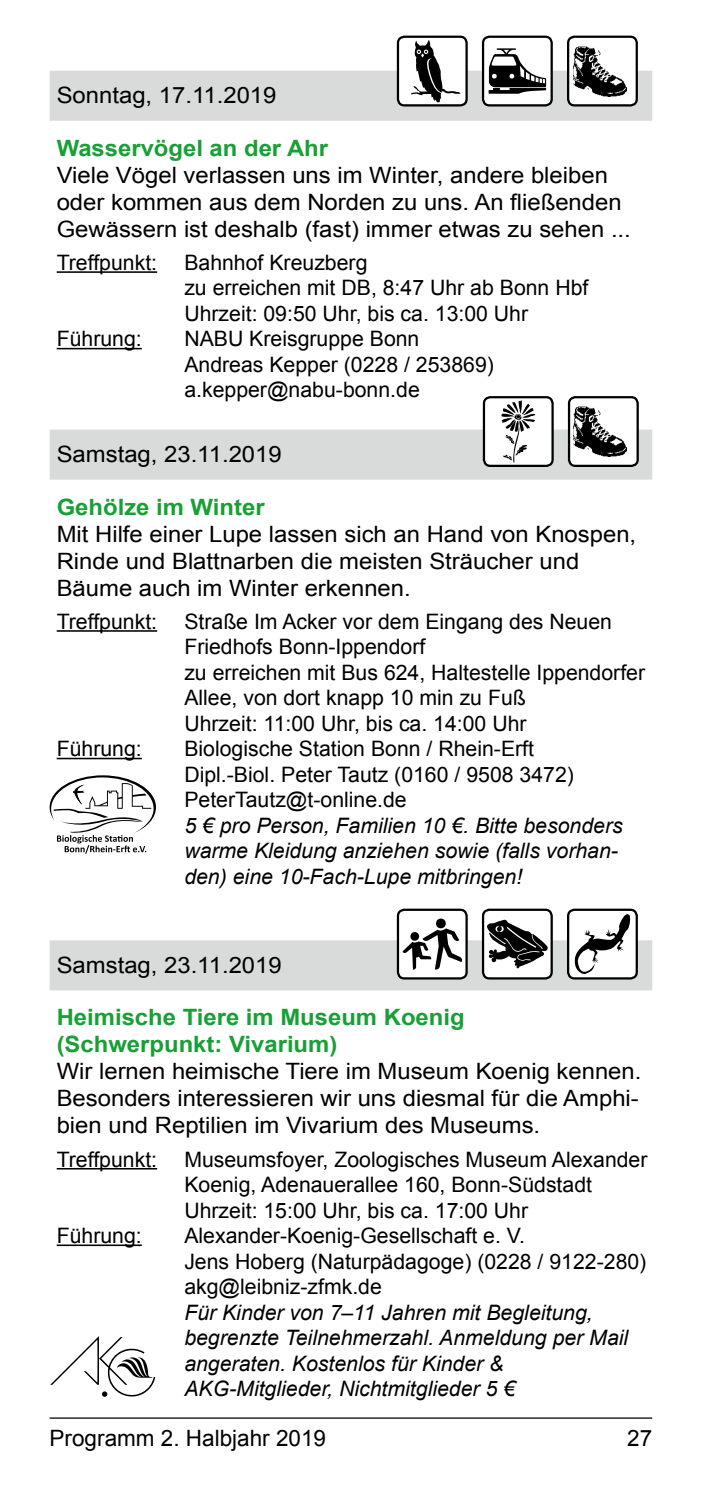
<style>
.page{position:relative;width:709px;height:1489px;background:#fff}
.page>*{position:absolute;margin:0;border:0;box-sizing:border-box;transform-origin:0 0}
.t1{font:22.5px/27px "Arial";color:#000;scale:1.06 1}
.t2{font:700 22.5px/27px "Arial";color:#18a036;scale:1.06 1}
.t3{font:22.5px "Arial";color:#000}
.t4{font:21.25px/25.5px "Arial";color:#000}
.t5{font:italic 21.25px/25.5px "Arial";color:#000}
</style>
<div class="page">
<hr style="left:50px;top:1417px;width:602px;height:1px;background:#000">
<div style="left:50px;top:71px;width:602px;height:50px;background:#d9dada"></div>
<hr style="left:57px;top:271px;width:100px;height:2px;background:#000">
<hr style="left:57px;top:348px;width:85px;height:1px;background:#000">
<div style="left:398px;top:37px;width:68px;height:68px;background:#fff;border-radius:6px"></div>
<div style="left:397px;top:36px;width:71px;height:70px;border:2px solid #000;border-radius:6px"></div>
<svg style="left:411px;top:40px;width:49px;height:62px"></svg>
<div style="left:483px;top:37px;width:68px;height:68px;background:#fff;border-radius:6px"></div>
<div style="left:482px;top:36px;width:71px;height:70px;border:2px solid #000;border-radius:6px"></div>
<svg style="left:488px;top:48px;width:58px;height:46px"></svg>
<div style="left:568px;top:37px;width:68px;height:68px;background:#fff;border-radius:6px"></div>
<div style="left:567px;top:36px;width:71px;height:70px;border:2px solid #000;border-radius:6px"></div>
<img style="left:574px;top:46px;width:52px;height:50px">
<div style="left:50px;top:940px;width:602px;height:50px;background:#d9dada"></div>
<hr style="left:57px;top:1167px;width:100px;height:2px;background:#000">
<hr style="left:57px;top:1244px;width:85px;height:1px;background:#000">
<div style="left:398px;top:909px;width:68px;height:69px;background:#fff;border-radius:6px"></div>
<div style="left:397px;top:908px;width:71px;height:71px;border:2px solid #000;border-radius:6px"></div>
<svg style="left:402px;top:918px;width:60px;height:51px"></svg>
<div style="left:483px;top:909px;width:68px;height:69px;background:#fff;border-radius:6px"></div>
<div style="left:482px;top:908px;width:71px;height:71px;border:2px solid #000;border-radius:6px"></div>
<svg style="left:487px;top:919px;width:61px;height:49px"></svg>
<div style="left:568px;top:909px;width:68px;height:69px;background:#fff;border-radius:6px"></div>
<div style="left:567px;top:908px;width:71px;height:71px;border:2px solid #000;border-radius:6px"></div>
<svg style="left:574px;top:914px;width:56px;height:60px"></svg>
<svg style="left:50px;top:1336px;width:105px;height:60px"></svg>
<div style="left:50px;top:429px;width:602px;height:50px;background:#d9dada"></div>
<hr style="left:57px;top:630px;width:100px;height:1px;background:#000">
<hr style="left:57px;top:757px;width:85px;height:2px;background:#000">
<div style="left:484px;top:397px;width:68px;height:69px;background:#fff;border-radius:6px"></div>
<div style="left:483px;top:396px;width:70px;height:71px;border:2px solid #000;border-radius:6px"></div>
<svg style="left:501px;top:400px;width:34px;height:63px"></svg>
<div style="left:569px;top:397px;width:68px;height:69px;background:#fff;border-radius:6px"></div>
<div style="left:568px;top:396px;width:71px;height:71px;border:2px solid #000;border-radius:6px"></div>
<img style="left:573px;top:407px;width:53px;height:49px">
<svg style="left:50px;top:775px;width:106px;height:78px"></svg>
<p class="t1" style="left:57px;top:82px;width:209px">Sonntag, 17.11.2019</p>
<p class="t2" style="left:57px;top:135px;width:257px">Wasservögel an der Ahr</p>
<p class="t1" style="left:57px;top:162px;width:543px">Viele Vögel verlassen uns im Winter, andere bleiben oder kommen aus dem Norden zu uns. An fließenden<br>Gewässern ist deshalb (fast) immer etwas zu sehen ...</p>
<p class="t4" style="left:57px;top:250px;width:102px">Treffpunkt:</p>
<p class="t4" style="left:184px;top:250px;width:405px">Bahnhof Kreuzberg<br>zu erreichen mit DB, 8:47 Uhr ab Bonn Hbf<br>Uhrzeit: 09:50 Uhr, bis ca. 13:00 Uhr</p>
<p class="t4" style="left:57px;top:326px;width:87px">Führung:</p>
<p class="t4" style="left:184px;top:326px;width:311px">NABU Kreisgruppe Bonn<br>Andreas Kepper (0228 / 253869) a.kepper@nabu-bonn.de</p>
<p class="t1" style="left:57px;top:441px;width:214px">Samstag, 23.11.2019</p>
<p class="t2" style="left:57px;top:494px;width:198px">Gehölze im Winter</p>
<p class="t1" style="left:57px;top:520px;width:548px">Mit Hilfe einer Lupe lassen sich an Hand von Knospen,<br>Rinde und Blattnarben die meisten Sträucher und<br>Bäume auch im Winter erkennen.</p>
<p class="t4" style="left:57px;top:608px;width:102px">Treffpunkt:</p>
<p class="t4" style="left:184px;top:608px;width:462px">Straße Im Acker vor dem Eingang des Neuen Friedhofs Bonn-Ippendorf<br>zu erreichen mit Bus 624, Haltestelle Ippendorfer Allee, von dort knapp 10 min zu Fuß<br>Uhrzeit: 11:00 Uhr, bis ca. 14:00 Uhr</p>
<p class="t4" style="left:57px;top:736px;width:87px">Führung:</p>
<p class="t4" style="left:184px;top:736px;width:391px">Biologische Station Bonn / Rhein-Erft<br>Dipl.-Biol. Peter Tautz (0160 / 9508 3472)<br>PeterTautz@t-online.de</p>
<p class="t5" style="left:184px;top:812px;width:440px">5 € pro Person, Familien 10 €. Bitte besonders warme Kleidung anziehen sowie (falls vorhan&shy;den) eine 10-Fach-Lupe mitbringen!</p>
<p class="t1" style="left:57px;top:951px;width:214px">Samstag, 23.11.2019</p>
<p class="t2" style="left:57px;top:1004px;width:386px">Heimische Tiere im Museum Koenig (Schwerpunkt: Vivarium)</p>
<p class="t1" style="left:57px;top:1058px;width:553px;text-align:justify">Wir lernen heimische Tiere im Museum Koenig kennen.<br>Besonders interessieren wir uns diesmal für die Amphi&shy;bien und Reptilien im Vivarium des Museums.</p>
<p class="t4" style="left:57px;top:1146px;width:102px">Treffpunkt:</p>
<p class="t4" style="left:184px;top:1146px;width:464px">Museumsfoyer, Zoologisches Museum Alexander<br>Koenig, Adenauerallee 160, Bonn-Südstadt<br>Uhrzeit: 15:00 Uhr, bis ca. 17:00 Uhr</p>
<p class="t4" style="left:57px;top:1222px;width:87px">Führung:</p>
<p class="t4" style="left:184px;top:1222px;width:463px">Alexander-Koenig-Gesellschaft e. V.<br>Jens Hoberg (Naturpädagoge) (0228 / 9122-280) akg@leibniz-zfmk.de</p>
<p class="t5" style="left:184px;top:1299px;width:445px">Für Kinder von 7–11 Jahren mit Begleitung, begrenzte Teilnehmerzahl. Anmeldung per Mail angeraten. Kostenlos für Kinder &amp; AKG-Mitglieder, Nichtmitglieder 5 €</p>
<p class="t3" style="left:50px;top:1423px;width:278px">Programm 2. Halbjahr 2019</p>
<p class="t3" style="left:627px;top:1423px;width:27px">27</p>
</div>
